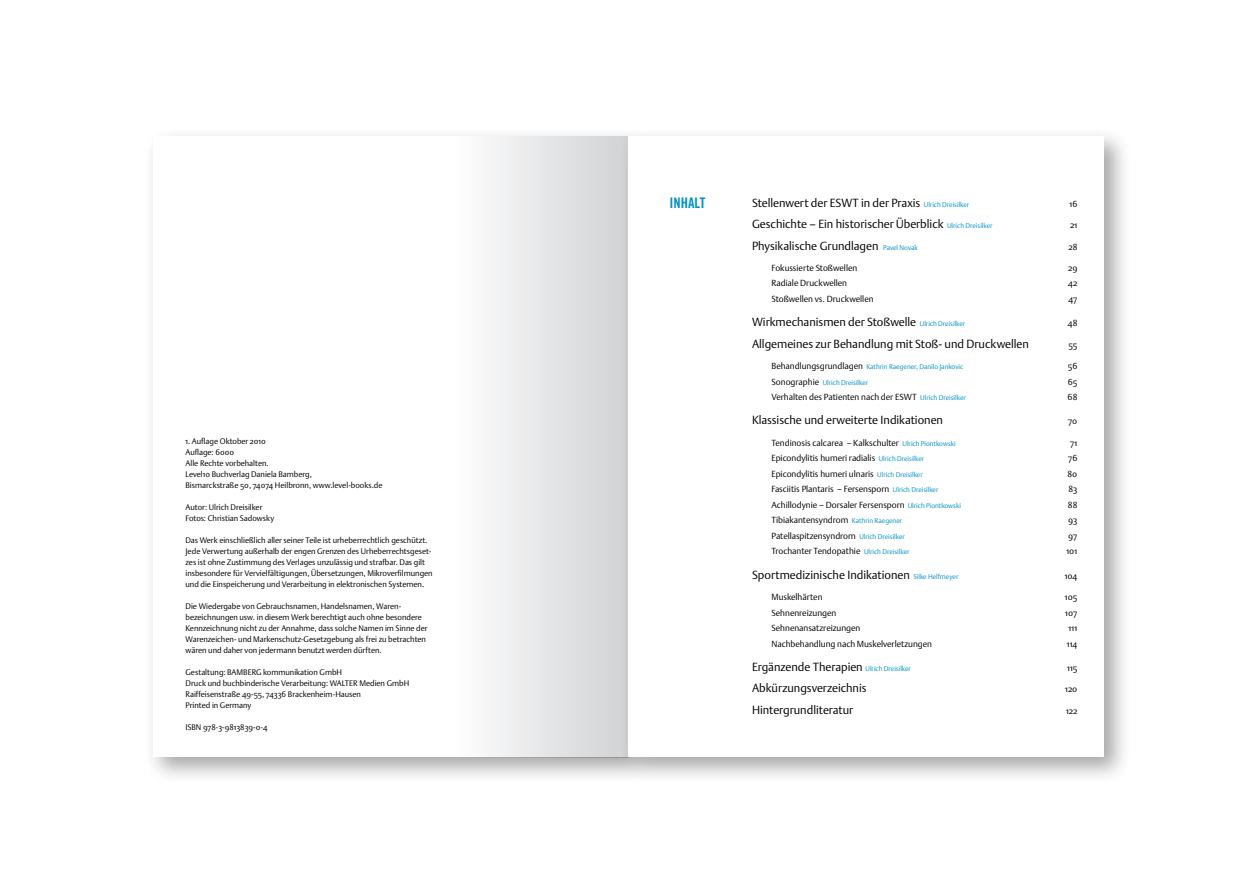
<style>
.page{position:relative;width:1259px;height:893px;background:#fff}
.page>*{position:absolute;margin:0;border:0;box-sizing:border-box;transform-origin:0 0}
.t1{font:14.7px "Trade Gothic LT Std Bd Cn 20";color:#0092c5}
.t2{font:11.7px "DTL Argo ST Light";color:#000}
.t3{font:8.7px "DTL Argo ST Light";color:#000}
.t4{font:8.1px/11.1px "DTL Argo ST Light";color:#000}
.t5{font:6.9px "DTL Argo ST Light";color:#0092c5}
.s1{font-size:6.9px;color:#0092c5}
.s2{font-size:8.7px;color:#000}
</style>
<div class="page">
<div style="left:144px;top:127px;width:512px;height:658px;background:#231f20;opacity:.4"></div>
<div style="left:153px;top:136px;width:475px;height:621px;background:#fff"></div>
<div style="left:453px;top:136px;width:175px;height:621px;background:linear-gradient(to right,#fff,#d0d2d4)"></div>
<div style="left:620px;top:127px;width:512px;height:658px;background:#231f20;opacity:.4"></div>
<div style="left:628px;top:136px;width:476px;height:621px;background:#fff"></div>
<p class="t4" style="left:185px;top:435px;width:199px">1. Auflage Oktober 2010<br>Auflage: 6000<br>Alle Rechte vorbehalten.<br>Level10 Buchverlag Daniela Bamberg,<br>Bismarckstraße 50, 74074 Heilbronn, www.level-books.de</p>
<p class="t4" style="left:185px;top:501px;width:90px">Autor: Ulrich Dreisilker<br>Fotos: Christian Sadowsky</p>
<p class="t4" style="left:185px;top:534px;width:249px">Das Werk einschließlich aller seiner Teile ist urheberrechtlich geschützt.<br>Jede Verwertung außerhalb der engen Grenzen des Urheberrechtsgeset&shy;zes ist ohne Zustimmung des Verlages unzulässig und strafbar. Das gilt insbesondere für Vervielfältigungen, Übersetzungen, Mikroverfilmungen und die Einspeicherung und Verarbeitung in elektronischen Systemen.</p>
<p class="t4" style="left:185px;top:601px;width:244px">Die Wiedergabe von Gebrauchsnamen, Handelsnamen, Waren&shy;bezeichnungen usw. in diesem Werk berechtigt auch ohne besondere Kennzeichnung nicht zu der Annahme, dass solche Namen im Sinne der Warenzeichen- und Markenschutz-Gesetzgebung als frei zu betrachten wären und daher von jedermann benutzt werden dürften.</p>
<p class="t4" style="left:185px;top:667px;width:225px">Gestaltung: BAMBERG kommunikation GmbH<br>Druck und buchbinderische Verarbeitung: WALTER Medien GmbH Raiffeisenstraße 49-55, 74336 Brackenheim-Hausen<br>Printed in Germany</p>
<p class="t4" style="left:185px;top:722px;width:84px">ISBN 978-3-9813839-0-4</p>
<h1 class="t1" style="left:669px;top:194px;width:38px">inhalt</h1>
<h2 class="t2" style="left:752px;top:196px;width:219px">Stellenwert der ESWT in der Praxis <span class="s1">Ulrich Dreisilker</span></h2>
<p class="t3" style="left:1069px;top:199px;width:9px">16</p>
<h2 class="t2" style="left:752px;top:217px;width:242px">Geschichte – Ein historischer Überblick <span class="s1">Ulrich Dreisilker</span></h2>
<p class="t3" style="left:1070px;top:220px;width:9px">21</p>
<h2 class="t2" style="left:752px;top:238px;width:167px">Physikalische Grundlagen <span class="s1">Pavel Novak</span></h2>
<p class="t3" style="left:1068px;top:241px;width:10px">28</p>
<p class="t3" style="left:771px;top:263px;width:87px">Fokussierte Stoßwellen</p>
<p class="t3" style="left:1068px;top:263px;width:11px">29</p>
<p class="t3" style="left:771px;top:278px;width:77px">Radiale Druckwellen</p>
<p class="t3" style="left:1068px;top:278px;width:11px">42</p>
<p class="t3" style="left:771px;top:294px;width:104px">Stoßwellen vs. Druckwellen</p>
<p class="t3" style="left:1068px;top:294px;width:10px">47</p>
<h2 class="t2" style="left:752px;top:315px;width:215px">Wirkmechanismen der Stoßwelle <span class="s1">Ulrich Dreisilker</span></h2>
<p class="t3" style="left:1067px;top:318px;width:11px">48</p>
<h2 class="t2" style="left:752px;top:336px;width:278px">Allgemeines zur Behandlung mit Stoß- und Druckwellen</h2>
<p class="t3" style="left:1068px;top:339px;width:10px">55</p>
<p class="t5" style="left:771px;top:362px;width:193px"><span class="s2">Behandlungsgrundlagen</span> Kathrin Raegener, Danilo Jankovic</p>
<p class="t3" style="left:1067px;top:361px;width:11px">56</p>
<p class="t5" style="left:771px;top:378px;width:98px"><span class="s2">Sonographie</span> Ulrich Dreisilker</p>
<p class="t3" style="left:1067px;top:376px;width:11px">65</p>
<p class="t3" style="left:771px;top:392px;width:196px">Verhalten des Patienten nach der ESWT <span class="s1">Ulrich Dreisilker</span></p>
<p class="t3" style="left:1067px;top:392px;width:11px">68</p>
<h2 class="t2" style="left:752px;top:413px;width:192px">Klassische und erweiterte Indikationen</h2>
<p class="t3" style="left:1068px;top:416px;width:11px">70</p>
<p class="t3" style="left:771px;top:437px;width:186px">Tendinosis calcarea – Kalkschulter <span class="s1">Ulrich Piontkowski</span></p>
<p class="t3" style="left:1070px;top:437px;width:9px">71</p>
<p class="t3" style="left:771px;top:453px;width:154px">Epicondylitis humeri radialis <span class="s1">Ulrich Dreisilker</span></p>
<p class="t3" style="left:1068px;top:453px;width:11px">76</p>
<p class="t3" style="left:771px;top:468px;width:153px">Epicondylitis humeri ulnaris <span class="s1">Ulrich Dreisilker</span></p>
<p class="t3" style="left:1067px;top:468px;width:11px">80</p>
<p class="t3" style="left:771px;top:484px;width:168px">Fasciitis Plantaris – Fersensporn <span class="s1">Ulrich Dreisilker</span></p>
<p class="t3" style="left:1068px;top:484px;width:10px">83</p>
<p class="t3" style="left:771px;top:500px;width:191px">Achillodynie – Dorsaler Fersensporn <span class="s1">Ulrich Piontkowski</span></p>
<p class="t3" style="left:1068px;top:500px;width:11px">88</p>
<p class="t3" style="left:771px;top:515px;width:132px">Tibiakantensyndrom <span class="s1">Kathrin Raegener</span></p>
<p class="t3" style="left:1068px;top:515px;width:11px">93</p>
<p class="t3" style="left:771px;top:531px;width:135px">Patellaspitzensyndrom <span class="s1">Ulrich Dreisilker</span></p>
<p class="t3" style="left:1068px;top:531px;width:11px">97</p>
<p class="t3" style="left:771px;top:546px;width:139px">Trochanter Tendopathie <span class="s1">Ulrich Dreisilker</span></p>
<p class="t3" style="left:1066px;top:546px;width:12px">101</p>
<h2 class="t2" style="left:752px;top:568px;width:208px">Sportmedizinische Indikationen <span class="s1">Silke Helfmeyer</span></h2>
<p class="t3" style="left:1064px;top:570px;width:14px">104</p>
<p class="t3" style="left:771px;top:592px;width:53px">Muskelhärten</p>
<p class="t3" style="left:1065px;top:592px;width:14px">105</p>
<p class="t3" style="left:771px;top:607px;width:66px">Sehnenreizungen</p>
<p class="t3" style="left:1065px;top:607px;width:14px">107</p>
<p class="t3" style="left:771px;top:623px;width:90px">Sehnenansatzreizungen</p>
<p class="t3" style="left:1068px;top:623px;width:10px">111</p>
<p class="t3" style="left:771px;top:638px;width:162px">Nachbehandlung nach Muskelverletzungen</p>
<p class="t3" style="left:1066px;top:638px;width:12px">114</p>
<h2 class="t2" style="left:752px;top:660px;width:160px">Ergänzende Therapien <span class="s1">Ulrich Dreisilker</span></h2>
<p class="t3" style="left:1067px;top:663px;width:12px">115</p>
<h2 class="t2" style="left:752px;top:681px;width:116px">Abkürzungsverzeichnis</h2>
<p class="t3" style="left:1065px;top:684px;width:14px">120</p>
<h2 class="t2" style="left:752px;top:703px;width:103px">Hintergrundliteratur</h2>
<p class="t3" style="left:1066px;top:705px;width:13px">122</p>
</div>
